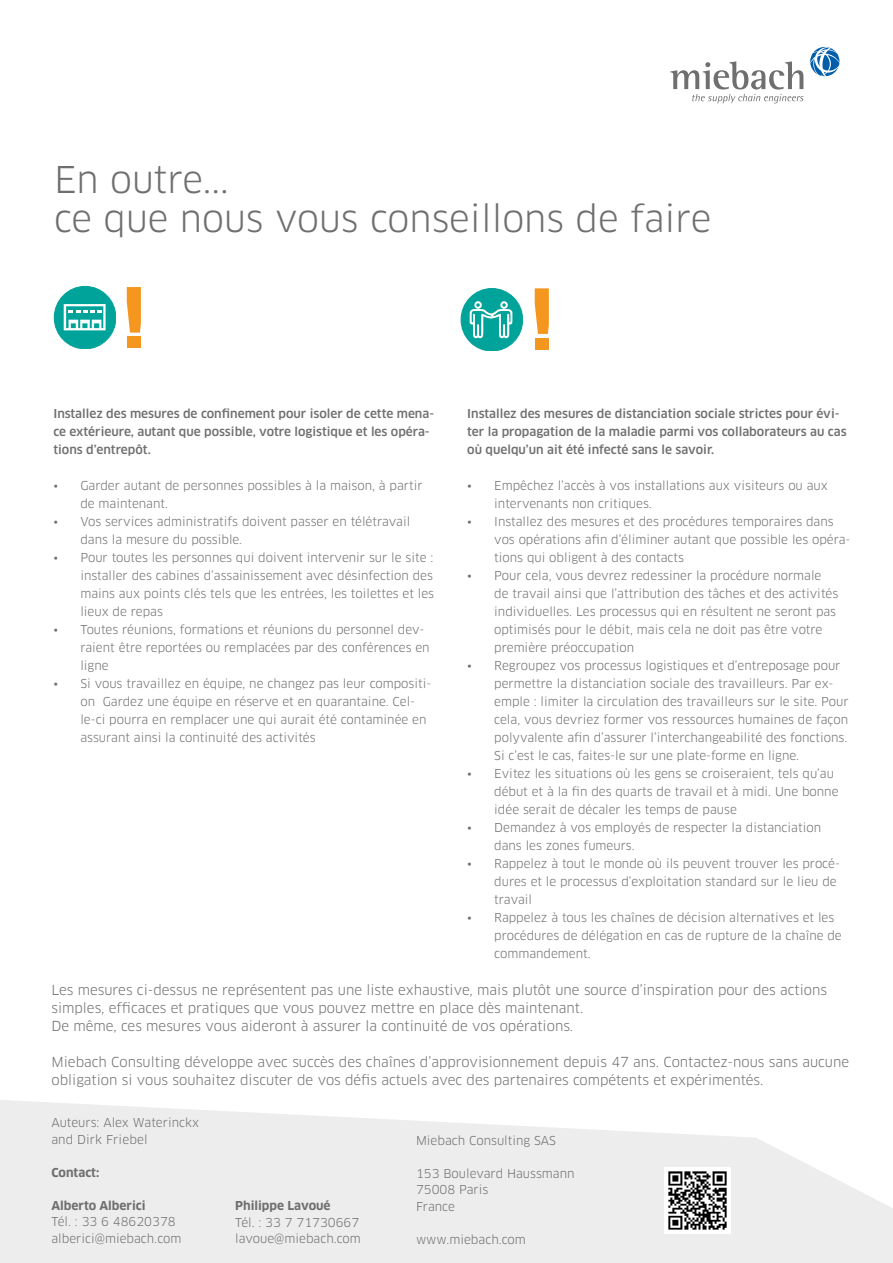
<style>
.page{position:relative;width:893px;height:1263px;background:#fff}
.page>*{position:absolute;margin:0;border:0;box-sizing:border-box;transform-origin:0 0}
.t1{font:36px/39px "Clan Pro";color:#706f6f}
.t2{font:13.5px/18px "Clan Pro";color:#706f6f}
.t3{font:12px/18px "Clan Pro";color:#706f6f}
.t4{font:500 12px/18px "Clan Pro";color:#706f6f}
.t5{font:700 12px "Clan Pro";color:#706f6f}
</style>
<div class="page">
<svg style="left:670px;top:61px;width:133px;height:42px"></svg>
<svg style="left:810px;top:47px;width:29px;height:29px"></svg>
<svg style="left:0;top:1100px;width:893px;height:163px;fill:#ededed"></svg>
<div style="left:54px;top:286px;width:61px;height:62px;background:#00a39a;border-radius:50%"></div>
<div style="left:54px;top:286px;width:61px;height:62px;border:1px solid #00a39a;border-radius:50%"></div>
<svg style="left:64px;top:304px;width:42px;height:26px"></svg>
<div style="left:461px;top:288px;width:61px;height:63px;background:#00a39a;border-radius:50%"></div>
<div style="left:461px;top:288px;width:61px;height:63px;border:1px solid #00a39a;border-radius:50%"></div>
<svg style="left:470px;top:301px;width:42px;height:38px"></svg>
<div style="left:535px;top:338px;width:14px;height:11px;background:#f5961e"></div>
<svg style="left:535px;top:288px;width:14px;height:46px"></svg>
<div style="left:127px;top:336px;width:14px;height:12px;background:#f5961e"></div>
<svg style="left:127px;top:287px;width:14px;height:46px"></svg>
<img style="left:664px;top:1167px;width:66px;height:66px">
<h1 class="t1" style="left:54px;top:160px;width:659px">En outre...<br>ce que nous vous conseillons de faire</h1>
<p class="t4" style="left:53px;top:404px;width:382px">Installez des mesures de confinement pour isoler de cette mena&shy;ce extérieure, autant que possible, votre logistique et les opéra&shy;tions d’entrepôt.</p>
<p class="t3" style="left:80px;top:476px;width:344px;text-indent:-27px">• Garder autant de personnes possibles à la maison, à partir de maintenant.</p>
<p class="t3" style="left:80px;top:512px;width:331px;text-indent:-27px">• Vos services administratifs doivent passer en télétravail dans la mesure du possible.</p>
<p class="t3" style="left:80px;top:548px;width:355px;text-align:justify;text-indent:-27px">• Pour toutes les personnes qui doivent intervenir sur le site : installer des cabines d’assainissement avec désinfection des mains aux points clés tels que les entrées, les toilettes et les lieux de repas</p>
<p class="t3" style="left:80px;top:620px;width:351px;text-indent:-27px">• Toutes réunions, formations et réunions du personnel dev&shy;raient être reportées ou remplacées par des conférences en ligne</p>
<p class="t3" style="left:80px;top:674px;width:353px;text-indent:-27px">• Si vous travaillez en équipe, ne changez pas leur compositi&shy;on Gardez une équipe en réserve et en quarantaine. Cel&shy;le-ci pourra en remplacer une qui aurait été contaminée en assurant ainsi la continuité des activités</p>
<p class="t4" style="left:467px;top:404px;width:381px">Installez des mesures de distanciation sociale strictes pour évi&shy;ter la propagation de la maladie parmi vos collaborateurs au cas où quelqu’un ait été infecté sans le savoir.</p>
<p class="t3" style="left:494px;top:476px;width:335px;text-indent:-27px">• Empêchez l’accès à vos installations aux visiteurs ou aux intervenants non critiques.</p>
<p class="t3" style="left:494px;top:512px;width:358px;text-indent:-27px">• Installez des mesures et des procédures temporaires dans vos opérations afin d’éliminer autant que possible les opéra&shy;tions qui obligent à des contacts</p>
<p class="t3" style="left:494px;top:566px;width:345px;text-indent:-27px">• Pour cela, vous devrez redessiner la procédure normale de travail ainsi que l’attribution des tâches et des activités individuelles. Les processus qui en résultent ne seront pas optimisés pour le débit, mais cela ne doit pas être votre première préoccupation</p>
<p class="t3" style="left:494px;top:656px;width:356px;text-indent:-27px">• Regroupez vos processus logistiques et d’entreposage pour permettre la distanciation sociale des travailleurs. Par ex&shy;emple : limiter la circulation des travailleurs sur le site. Pour cela, vous devriez former vos ressources humaines de façon polyvalente afin d’assurer l’interchangeabilité des fonctions.<br>Si c’est le cas, faites-le sur une plate-forme en ligne.</p>
<p class="t3" style="left:494px;top:764px;width:346px;text-indent:-27px">• Evitez les situations où les gens se croiseraient, tels qu’au début et à la fin des quarts de travail et à midi. Une bonne idée serait de décaler les temps de pause</p>
<p class="t3" style="left:494px;top:818px;width:328px;text-indent:-27px">• Demandez à vos employés de respecter la distanciation dans les zones fumeurs.</p>
<p class="t3" style="left:494px;top:854px;width:347px;text-indent:-27px">• Rappelez à tout le monde où ils peuvent trouver les procé&shy;dures et le processus d’exploitation standard sur le lieu de travail</p>
<p class="t3" style="left:494px;top:908px;width:349px;text-indent:-27px">• Rappelez à tous les chaînes de décision alternatives et les procédures de délégation en cas de rupture de la chaîne de commandement.</p>
<p class="t2" style="left:51px;top:981px;width:777px">Les mesures ci-dessus ne représentent pas une liste exhaustive, mais plutôt une source d’inspiration pour des actions simples, efficaces et pratiques que vous pouvez mettre en place dès maintenant.<br>De même, ces mesures vous aideront à assurer la continuité de vos opérations.</p>
<p class="t2" style="left:51px;top:1053px;width:799px">Miebach Consulting développe avec succès des chaînes d’approvisionnement depuis 47 ans. Contactez-nous sans aucune obligation si vous souhaitez discuter de vos défis actuels avec des partenaires compétents et expérimentés.</p>
<p class="t3" style="left:51px;top:1115px;width:149px;line-height:16.5px">Auteurs: Alex Waterinckx and Dirk Friebel</p>
<p class="t5" style="left:51px;top:1165px;width:49px">Contact:</p>
<p class="t5" style="left:51px;top:1198px;width:96px">Alberto Alberici</p>
<p class="t3" style="left:51px;top:1214px;width:131px;line-height:16.5px">Tél. : 33 6 48620378 alberici@miebach.com</p>
<p class="t5" style="left:235px;top:1198px;width:97px">Philippe Lavoué</p>
<p class="t3" style="left:235px;top:1214px;width:127px;line-height:16.5px">Tél. : 33 7 71730667 lavoue@miebach.com</p>
<p class="t3" style="left:416px;top:1131px;width:141px">Miebach Consulting SAS</p>
<p class="t3" style="left:416px;top:1165px;width:160px;line-height:16.5px">153 Boulevard Haussmann<br>75008 Paris<br>France</p>
<p class="t3" style="left:416px;top:1230px;width:111px">www.miebach.com</p>
</div>
